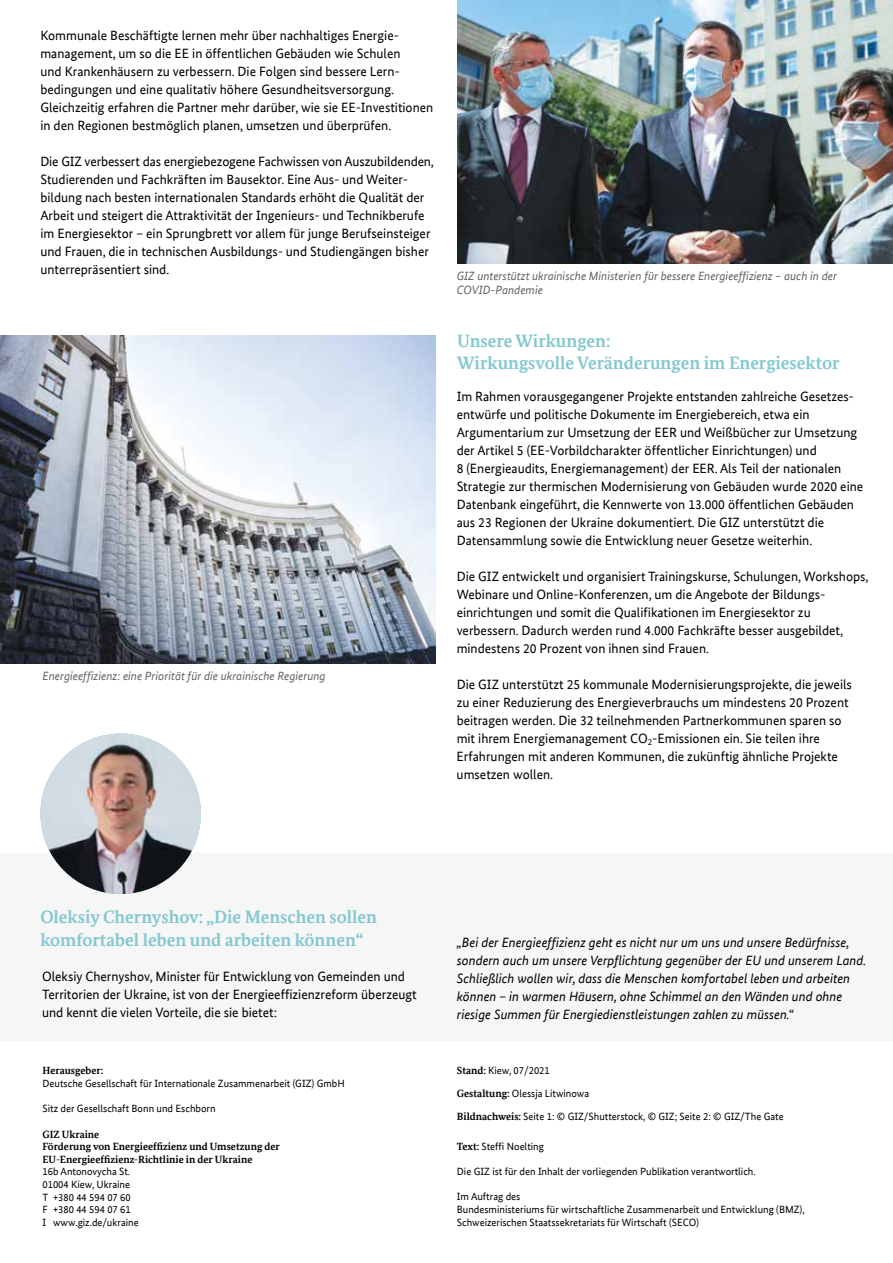
<style>
.page{position:relative;width:893px;height:1263px;background:#fff}
.page>*{position:absolute;margin:0;border:0;box-sizing:border-box;transform-origin:0 0}
.t1{font:700 18px/22.5px "Bundes Serif Office";color:#83c8d1}
.t2{font:13.5px/18px "Bundes Sans Office";color:#000}
.t3{font:italic 13.5px/18px "Bundes Sans Office";color:#000}
.t4{font:italic 12px/14.4px "Bundes Sans Office";color:#636466}
.t5{font:10.5px/12.6px "Bundes Sans Office";color:#000}
.t6{font:700 10.5px/12.6px "Bundes Serif Office";color:#000}
.s1{font-family:"Bundes Serif Office";font-weight:700}
</style>
<div class="page">
<div style="left:0;top:853px;width:893px;height:188px;background:#f6f6f6"></div>
<img style="left:457px;top:0;width:436px;height:264px">
<img style="left:0;top:335px;width:436px;height:328px">
<img style="left:40px;top:733px;width:161px;height:161px;border-radius:80px">
<p class="t2" style="left:40px;top:27px;width:394px">Kommunale Beschäftigte lernen mehr über nachhaltiges Energie&shy;management, um so die EE in öffentlichen Gebäuden wie Schulen<br>und Krankenhäusern zu verbessern. Die Folgen sind bessere Lern&shy;bedingungen und eine qualitativ höhere Gesundheitsversorgung.<br>Gleichzeitig erfahren die Partner mehr darüber, wie sie EE-Investitionen in den Regionen bestmöglich planen, umsetzen und überprüfen.</p>
<p class="t2" style="left:40px;top:153px;width:395px">Die GIZ verbessert das energiebezogene Fachwissen von Auszubildenden, Studierenden und Fachkräften im Bausektor. Eine Aus- und Weiter&shy;bildung nach besten internationalen Standards erhöht die Qualität der Arbeit und steigert die Attraktivität der Ingenieurs- und Technikberufe im Energiesektor – ein Sprungbrett vor allem für junge Berufseinsteiger und Frauen, die in technischen Ausbildungs- und Studiengängen bisher unterrepräsentiert sind.</p>
<p class="t4" style="left:43px;top:669px;width:285px">Energieeffizienz: eine Priorität für die ukrainische Regierung</p>
<p class="t4" style="left:457px;top:268px;width:382px">GIZ unterstützt ukrainische Ministerien für bessere Energieeffizienz – auch in der<br>COVID-Pandemie</p>
<h1 class="t1" style="left:457px;top:329px;width:384px">Unsere Wirkungen:<br>Wirkungsvolle Veränderungen im Energiesektor</h1>
<p class="t2" style="left:457px;top:387px;width:408px">Im Rahmen vorausgegangener Projekte entstanden zahlreiche Gesetzes&shy;entwürfe und politische Dokumente im Energiebereich, etwa ein Argumentarium zur Umsetzung der EER und Weißbücher zur Umsetzung der Artikel 5 (EE-Vorbildcharakter öffentlicher Einrichtungen) und<br>8 (Energieaudits, Energiemanagement) der EER. Als Teil der nationalen Strategie zur thermischen Modernisierung von Gebäuden wurde 2020 eine Datenbank eingeführt, die Kennwerte von 13.000 öffentlichen Gebäuden aus 23 Regionen der Ukraine dokumentiert. Die GIZ unterstützt die Datensammlung sowie die Entwicklung neuer Gesetze weiterhin.</p>
<p class="t2" style="left:457px;top:567px;width:413px">Die GIZ entwickelt und organisiert Trainingskurse, Schulungen, Workshops, Webinare und Online-Konferenzen, um die Angebote der Bildungs&shy;einrichtungen und somit die Qualifikationen im Energiesektor zu verbessern. Dadurch werden rund 4.000 Fachkräfte besser ausgebildet, mindestens 20 Prozent von ihnen sind Frauen.</p>
<p class="t2" style="left:457px;top:675px;width:397px">Die GIZ unterstützt 25 kommunale Modernisierungsprojekte, die jeweils zu einer Reduzierung des Energieverbrauchs um mindestens 20 Prozent beitragen werden. Die 32 teilnehmenden Partnerkommunen sparen so mit ihrem Energiemanagement CO<sub>2</sub>-Emissionen ein. Sie teilen ihre Erfahrungen mit anderen Kommunen, die zukünftig ähnliche Projekte umsetzen wollen.</p>
<h1 class="t1" style="left:40px;top:906px;width:338px">Oleksiy Chernyshov: „Die Menschen sollen komfortabel leben und arbeiten können“</h1>
<p class="t2" style="left:42px;top:967px;width:376px">Oleksiy Chernyshov, Minister für Entwicklung von Gemeinden und<br>Territorien der Ukraine, ist von der Energieeffizienzreform überzeugt und kennt die vielen Vorteile, die sie bietet:</p>
<p class="t6" style="left:43px;top:1064px;width:62px">Herausgeber:</p>
<p class="t5" style="left:43px;top:1077px;width:304px">Deutsche Gesellschaft für Internationale Zusammenarbeit (GIZ) GmbH</p>
<p class="t5" style="left:43px;top:1102px;width:175px">Sitz der Gesellschaft Bonn und Eschborn</p>
<p class="t6" style="left:43px;top:1127px;width:239px">GIZ Ukraine<br>Förderung von Energieeffizienz und Umsetzung der<br>EU-Energieeffizienz-Richtlinie in der Ukraine</p>
<p class="t5" style="left:43px;top:1165px;width:98px">16b Antonovycha St.<br>01004 Kiew, Ukraine<br>T +380 44 594 07 60<br>F +380 44 594 07 61<br>I www.giz.de/ukraine</p>
<p class="t3" style="left:457px;top:933px;width:411px">„Bei der Energieeffizienz geht es nicht nur um uns und unsere Bedürfnisse, sondern auch um unsere Verpflichtung gegenüber der EU und unserem Land.<br>Schließlich wollen wir, dass die Menschen komfortabel leben und arbeiten können – in warmen Häusern, ohne Schimmel an den Wänden und ohne riesige Summen für Energiedienstleistungen zahlen zu müssen.“</p>
<p class="t5" style="left:457px;top:1059px;width:328px;line-height:22.8px"><span class="s1">Stand:</span> Kiew, 07/2021<br><span class="s1">Gestaltung:</span> Olessja Litwinowa<br><span class="s1">Bildnachweis:</span> Seite 1: © GIZ/Shutterstock, © GIZ; Seite 2: © GIZ/The Gate</p>
<p class="t5" style="left:457px;top:1140px;width:89px"><span class="s1">Text:</span> Steffi Noelting</p>
<p class="t5" style="left:457px;top:1165px;width:300px">Die GIZ ist für den Inhalt der vorliegenden Publikation verantwortlich.</p>
<p class="t5" style="left:457px;top:1190px;width:349px">Im Auftrag des<br>Bundesministeriums für wirtschaftliche Zusammenarbeit und Entwicklung (BMZ),<br>Schweizerischen Staatssekretariats für Wirtschaft (SECO)</p>
</div>
